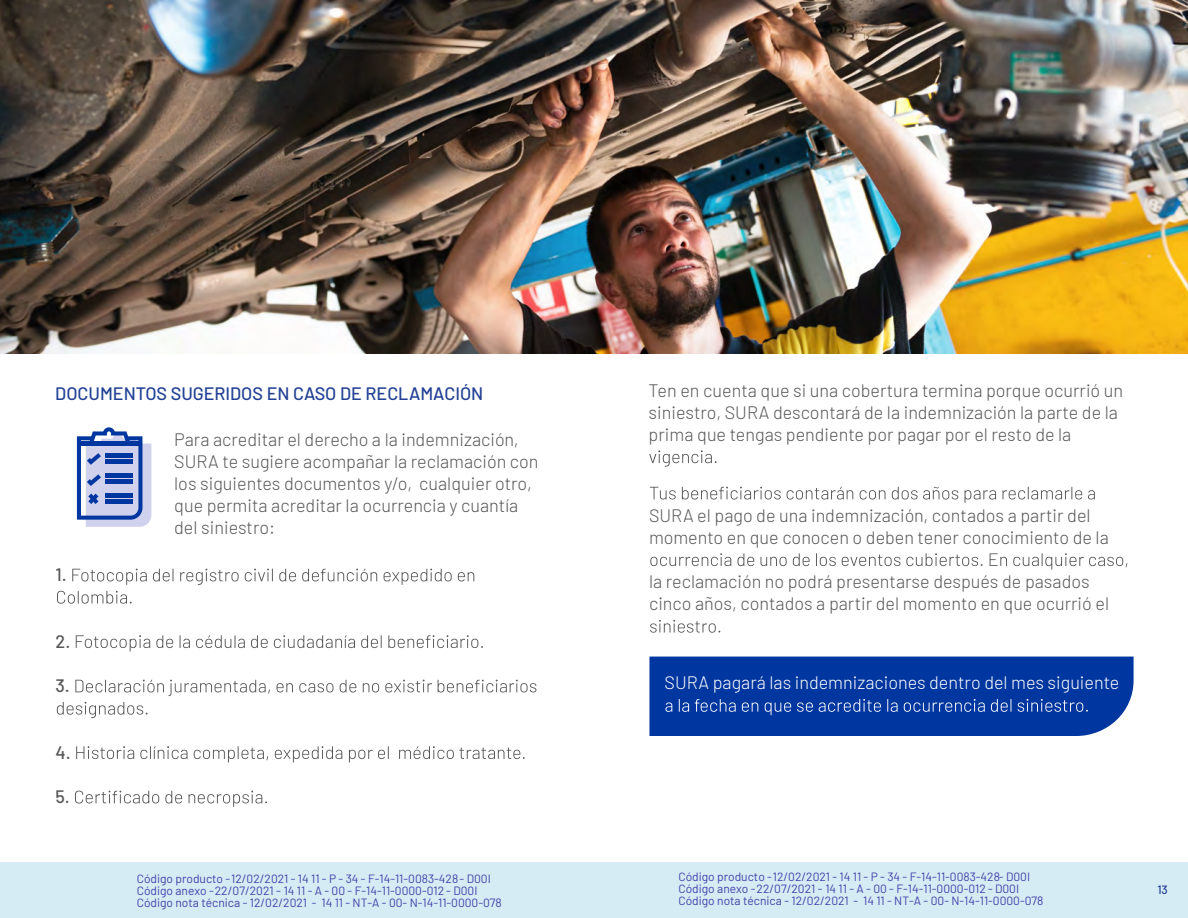
<style>
.page{position:relative;width:1188px;height:918px;background:#fff}
.page>*{position:absolute;margin:0;border:0;box-sizing:border-box;transform-origin:0 0}
.t1{font:300 18px/22.2px "Barlow";color:#575656}
.t2{font:300 18px "Barlow";color:#fff}
.t3{font:500 18px "Barlow";color:#224195}
.t4{font:500 18px "Barlow";color:#575656}
.t5{font:12px/12px "Barlow";color:#4040aa}
.t6{font:500 12px "Barlow";color:#223f96}
</style>
<div class="page">
<div style="left:0;top:862px;width:1188px;height:56px;background:#d6ecf4"></div>
<svg style="left:72px;top:569px;width:402px;height:16px"></svg>
<svg style="left:57px;top:591px;width:75px;height:13px"></svg>
<svg style="left:76px;top:635px;width:407px;height:16px"></svg>
<svg style="left:75px;top:680px;width:461px;height:16px"></svg>
<svg style="left:57px;top:702px;width:91px;height:16px"></svg>
<svg style="left:76px;top:746px;width:449px;height:16px"></svg>
<svg style="left:75px;top:791px;width:192px;height:16px"></svg>
<svg style="left:650px;top:487px;width:445px;height:16px"></svg>
<svg style="left:650px;top:553px;width:477px;height:17px"></svg>
<svg style="left:650px;top:620px;width:70px;height:13px"></svg>
<svg style="left:649px;top:450px;width:68px;height:17px"></svg>
<img style="left:0;top:0;width:1188px;height:353px">
<svg style="left:77px;top:427px;width:74px;height:100px;background:#90a3d5"></svg>
<svg style="left:649px;top:657px;width:485px;height:79px;background:#0a3ea4"></svg>
<p class="t3" style="left:55px;top:380px;width:430px">DOCUMENTOS SUGERIDOS EN CASO DE RECLAMACIÓN</p>
<p class="t4" style="left:56px;top:562px;width:13px">1.</p>
<p class="t4" style="left:56px;top:628px;width:16px">2.</p>
<p class="t4" style="left:56px;top:673px;width:16px">3.</p>
<p class="t4" style="left:56px;top:739px;width:17px">4.</p>
<p class="t4" style="left:56px;top:784px;width:16px">5.</p>
<p class="t1" style="left:174px;top:427px;width:366px">Para acreditar el derecho a la indemnización, SURA te sugiere acompañar la reclamación con los siguientes documentos y/o, cualquier otro, que permita acreditar la ocurrencia y cuantía del siniestro:</p>
<p class="t1" style="left:649px;top:378px;width:476px">Ten en cuenta que si una cobertura termina porque ocurrió un siniestro, SURA descontará de la indemnización la parte de la prima que tengas pendiente por pagar por el resto de la</p>
<p class="t1" style="left:649px;top:503px;width:461px">SURA el pago de una indemnización, contados a partir del momento en que conocen o deben tener conocimiento de la</p>
<p class="t1" style="left:649px;top:569px;width:462px">la reclamación no podrá presentarse después de pasados cinco años, contados a partir del momento en que ocurrió el</p>
<p class="t2" style="left:665px;top:670px;width:456px">SURA pagará las indemnizaciones dentro del mes siguiente</p>
<p class="t5" style="left:137px;top:872px;width:367px">Código producto - 12/02/2021 - 14 11 - P - 34 - F-14-11-0083-428 - D00I<br>Código anexo - 22/07/2021 - 14 11 - A - 00 - F-14-11-0000-012 - D00I<br>Código nota técnica - 12/02/2021 - 14 11 - NT-A - 00- N-14-11-0000-078</p>
<p class="t5" style="left:679px;top:870px;width:367px">Código producto - 12/02/2021 - 14 11 - P - 34 - F-14-11-0083-428- D00I<br>Código anexo - 22/07/2021 - 14 11 - A - 00 - F-14-11-0000-012 - D00I<br>Código nota técnica - 12/02/2021 - 14 11 - NT-A - 00- N-14-11-0000-078</p>
<p class="t6" style="left:1157px;top:881px;width:12px">13</p>
</div>
